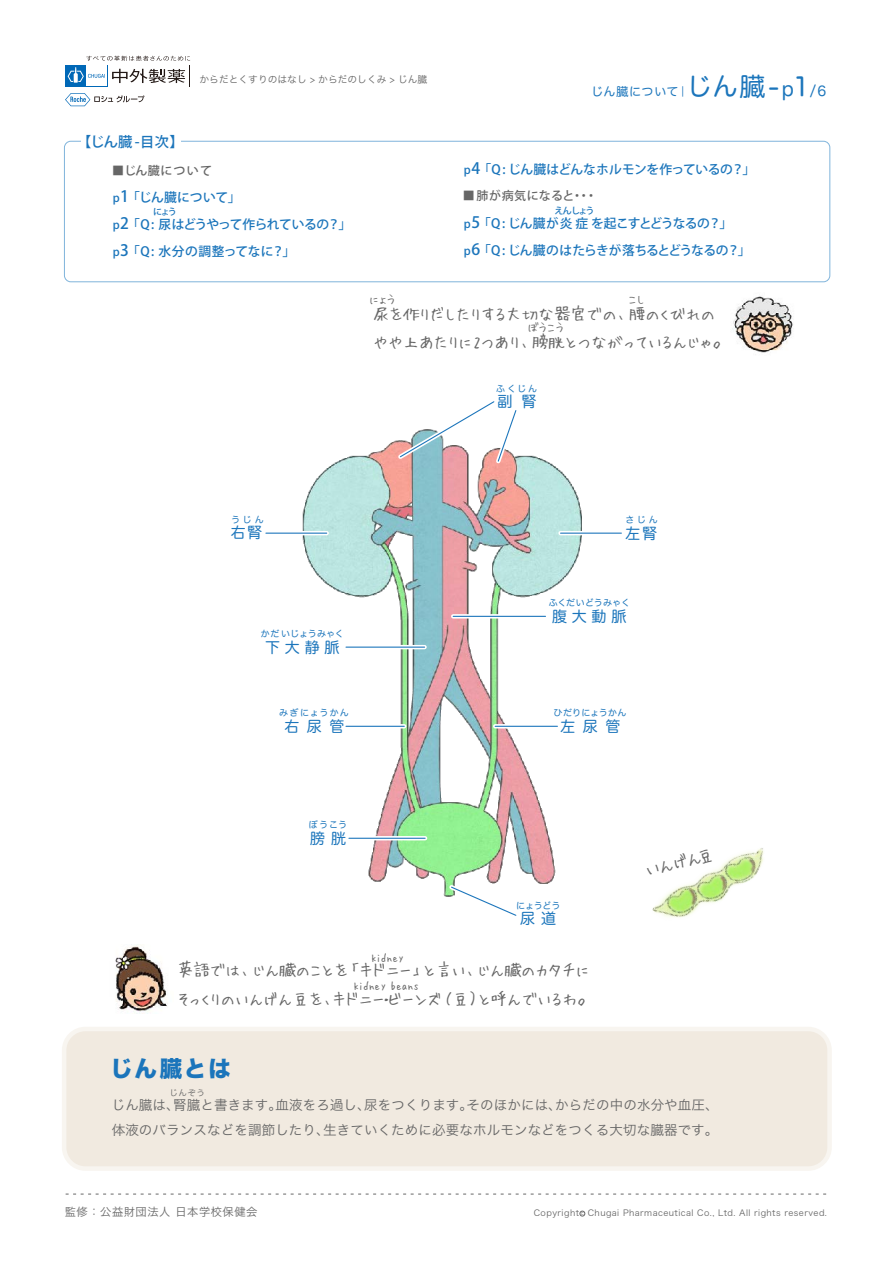
<style>
.page{position:relative;width:893px;height:1263px;background:#fff}
.page>*{position:absolute;margin:0;border:0;box-sizing:border-box;transform-origin:0 0}
.t1{font:22.5px "Hira Kaku Std N W8";letter-spacing:.085em;color:#1b75bb}
.t2{font:17.1px "Hui Font P";color:#666}
.t3{font:16.5px/28.5px "Hui Font P";letter-spacing:-.025em;color:#666}
.t4{font:15px "Hira Maru Pro W4";letter-spacing:.32em;color:#1b75bb}
.t5{font:500 14.25px "Koz Go Pro";color:#1b75bb}
.t6{font:13.5px/25.5px "Hira Kaku Pro W3";letter-spacing:.01em;color:#666}
.t7{font:500 12.75px "Koz Go Pro";letter-spacing:-.04em;color:#1b75bb}
.t8{font:500 12.75px "Koz Go Pro";letter-spacing:-.05em;color:#1b75bb}
.t9{font:500 12.75px "Koz Go Pro";letter-spacing:-.02em;color:#1b75bb}
.t10{font:500 12.75px "Koz Go Pro";letter-spacing:.025em;color:#1b75bb}
.t11{font:500 12.75px "Koz Go Pro";letter-spacing:.01em;color:#1b75bb}
.t12{font:12px "Hui Font P";letter-spacing:-.025em;color:#666}
.t13{font:12px "Hira Maru Pro W4";letter-spacing:.05em;color:#1b75bb}
.t14{font:500 12px "Koz Go Pro";letter-spacing:.03em;color:#666}
.t15{font:500 12px "Koz Go Pro";letter-spacing:.07em;color:#666}
.t16{font:11.25px "Hira Kaku Pro W3";letter-spacing:.05em;color:#666}
.t17{font:9.75px "Hira Kaku Pro W3";color:#666}
.t18{font:9px "Hira Maru Pro W4";letter-spacing:.025em;color:#1b75bb}
.t19{font:9px "Hira Maru Pro W4";color:#1b75bb}
.t20{font:500 9px "Koz Go Pro";letter-spacing:-.16em;color:#1b75bb}
.t21{font:9px "Hira Maru Pro W4";letter-spacing:.13em;color:#1b75bb}
.t22{font:8.55px "Hira Kaku Pro W3";letter-spacing:.05em;color:#666}
.s1{font-size:11.4px}
.s2{font-size:15.6px}
.s3{font-family:"Hira Maru Pro N W4";font-size:25.5px}
.s4{font-family:"Hira Maru Pro N W4";font-size:19.5px}
.s5{font-size:13.5px}
.s6{font-size:5.4px}
</style>
<div class="page">
<div style="left:64px;top:1029px;width:765px;height:139px;background:#f1eae0;border-radius:21px"></div>
<div style="left:62px;top:1027px;width:770px;height:144px;border:4px solid #f8f5f0;border-radius:21px"></div>
<img style="left:115px;top:944px;width:53px;height:69px">
<img style="left:732px;top:296px;width:61px;height:57px">
<div style="left:64px;top:141px;width:766px;height:141px;border:1px solid #80b4db;border-radius:6px"></div>
<div style="left:81px;top:131px;width:100px;height:20px;background:#fff"></div>
<img style="left:302px;top:441px;width:280px;height:456px">
<img style="left:652px;top:848px;width:112px;height:70px">
<svg style="left:561px;top:531px;width:60px;height:4px"></svg>
<hr style="left:561px;top:533px;width:60px;height:1px;background:#1b75bb">
<svg style="left:266px;top:531px;width:61px;height:4px"></svg>
<hr style="left:266px;top:533px;width:61px;height:1px;background:#1b75bb">
<svg style="left:394px;top:401px;width:127px;height:66px"></svg>
<svg style="left:346px;top:724px;width:58px;height:4px"></svg>
<hr style="left:346px;top:726px;width:58px;height:1px;background:#1b75bb">
<svg style="left:349px;top:836px;width:76px;height:4px"></svg>
<hr style="left:349px;top:838px;width:76px;height:1px;background:#1b75bb">
<svg style="left:495px;top:724px;width:62px;height:4px"></svg>
<hr style="left:495px;top:726px;width:62px;height:1px;background:#1b75bb">
<svg style="left:446px;top:881px;width:76px;height:35px"></svg>
<svg style="left:346px;top:645px;width:79px;height:4px"></svg>
<hr style="left:346px;top:647px;width:79px;height:1px;background:#1b75bb">
<svg style="left:453px;top:614px;width:92px;height:4px"></svg>
<hr style="left:453px;top:616px;width:92px;height:1px;background:#1b75bb">
<svg style="left:66px;top:1193px;width:761px;height:1px"></svg>
<div style="left:65px;top:65px;width:42px;height:22px;background:#0068b7"></div>
<svg style="left:65px;top:93px;width:79px;height:13px"></svg>
<svg style="left:68px;top:56px;width:123px;height:31px"></svg>
<svg style="left:580px;top:1211px;width:5px;height:5px"></svg>
<p class="t5" style="left:77px;top:132px;width:108px">【じん臓-目次】</p>
<p class="t17" style="left:200px;top:70px;width:229px">からだとくすりのはなし &gt; からだのしくみ &gt; じん臓</p>
<p class="t15" style="left:112px;top:162px;width:101px">■じん臓について</p>
<p class="t11" style="left:113px;top:189px;width:129px"><span class="s1">p</span><span class="s2">1</span>「じん臓について」</p>
<p class="t13" style="left:591px;top:81px;width:237px">じん臓について｜<span class="s3">じん臓-</span><span class="s4">p</span><span class="s3">1</span><span class="s5">/6</span></p>
<p class="t9" style="left:464px;top:161px;width:293px"><span class="s1">p</span><span class="s2">4</span>「Q: じん臓はどんなホルモンを作っているの？」</p>
<p class="t14" style="left:463px;top:188px;width:136px">■肺が病気になると・・・</p>
<p class="t20" style="left:153px;top:205px;width:25px">にょう</p>
<p class="t20" style="left:555px;top:205px;width:41px">えんしょう</p>
<p class="t7" style="left:464px;top:215px;width:270px"><span class="s1">p</span><span class="s2">5</span>「Q : じん臓が炎症を起こすとどうなるの？」</p>
<p class="t7" style="left:113px;top:216px;width:240px"><span class="s1">p</span><span class="s2">2</span>「Q : 尿はどうやって作られているの？」</p>
<p class="t10" style="left:113px;top:243px;width:184px"><span class="s1">p</span><span class="s2">3</span>「Q: 水分の調整ってなに？」</p>
<p class="t8" style="left:464px;top:242px;width:288px"><span class="s1">p</span><span class="s2">6</span>「Q : じん臓のはたらきが落ちるとどうなるの？」</p>
<p class="t12" style="left:369px;top:291px;width:28px">にょう</p>
<p class="t12" style="left:628px;top:291px;width:18px">こし</p>
<p class="t12" style="left:528px;top:320px;width:38px">ぼうこう</p>
<p class="t3" style="left:373px;top:298px;width:356px">尿を作りだしたりする大切な器官での、腰のくびれのやや上あたりに2つあり、膀胱とつながっているんじゃ。</p>
<p class="t18" style="left:496px;top:381px;width:42px">ふくじん</p>
<p class="t4" style="left:497px;top:388px;width:40px">副 腎</p>
<p class="t18" style="left:231px;top:511px;width:34px">うじん</p>
<p class="t18" style="left:625px;top:511px;width:34px">さじん</p>
<p class="t4" style="left:231px;top:519px;width:33px">右腎</p>
<p class="t4" style="left:626px;top:520px;width:33px">左腎</p>
<p class="t19" style="left:549px;top:595px;width:83px">ふくだいどうみゃく</p>
<p class="t18" style="left:261px;top:625px;width:85px">かだいじょうみゃく</p>
<p class="t4" style="left:265px;top:634px;width:76px">下大静脈</p>
<p class="t21" style="left:279px;top:705px;width:71px">みぎにょうかん</p>
<p class="t4" style="left:284px;top:713px;width:61px">右尿管</p>
<p class="t4" style="left:552px;top:604px;width:76px">腹大動脈</p>
<p class="t18" style="left:554px;top:705px;width:74px">ひだりにょうかん</p>
<p class="t4" style="left:560px;top:713px;width:61px">左尿管</p>
<p class="t18" style="left:309px;top:816px;width:40px">ぼうこう</p>
<p class="t4" style="left:310px;top:825px;width:37px">膀胱</p>
<p class="t18" style="left:516px;top:897px;width:46px">にょうどう</p>
<p class="t4" style="left:520px;top:905px;width:37px">尿道</p>
<p class="t12" style="left:371px;top:949px;width:34px">kidney</p>
<p class="t3" style="left:177px;top:955px;width:416px">英語では、じん臓のことを「キドニー」と言い、じん臓のカタチにそっくりのいんげん豆を、キドニー・ビーンズ（豆）と呼んでいるわ。</p>
<p class="t12" style="left:353px;top:977px;width:67px">kidney beans</p>
<h1 class="t1" style="left:110px;top:1056px;width:122px">じん臓とは</h1>
<p class="t2" style="left:643px;top:858px;width:72px;rotate:-13deg">いんげん豆</p>
<p class="t6" style="left:112px;top:1091px;width:608px">じん臓は、腎臓と書きます。血液をろ過し、尿をつくります。そのほかには、からだの中の水分や血圧、体液のバランスなどを調節したり、生きていくために必要なホルモンなどをつくる大切な臓器です。</p>
<p class="t16" style="left:65px;top:1202px;width:194px">監修：公益財団法人 日本学校保健会</p>
<p class="t22" style="left:534px;top:1205px;width:295px">Copyright <span class="s6">c</span> Chugai Pharmaceutical Co., Ltd. All rights reserved.</p>
</div>
